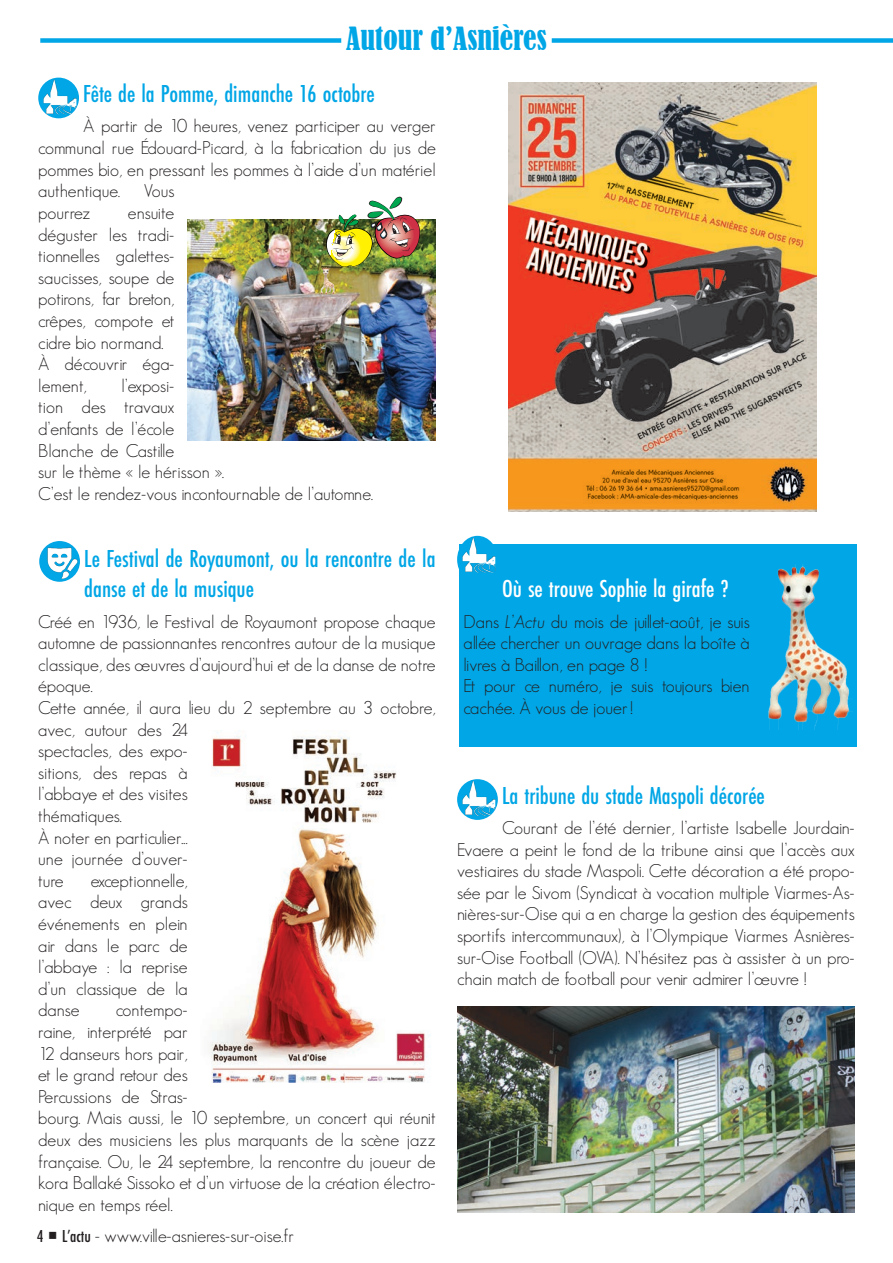
<style>
.page{position:relative;width:893px;height:1263px;background:#fff}
.page>*{position:absolute;margin:0;border:0;box-sizing:border-box;transform-origin:0 0}
.t1{font:condensed 30px "Bernard";color:#00a6e6}
.Titre{font:500 25.5px/30.6px "Futura PT Cond";color:#00a6e6}
.Titre-2{font:500 25.5px "Futura PT Cond";color:#fff}
.TEXTE{font:300 18px/21.6px "Geosans";color:#231f20;text-align:justify}
.s1{font-family:"Futura PT Cond";font-weight:500}
.s2{font-style:italic}
</style>
<div class="page">
<div style="left:40px;top:38px;width:301px;height:5px;background:#00a6e6"></div>
<div style="left:552px;top:38px;width:341px;height:5px;background:#00a6e6"></div>
<div style="left:459px;top:544px;width:398px;height:203px;background:#00a6e6"></div>
<div style="left:457px;top:536px;width:41px;height:47px;background:#00a6e6;border-radius:50%"></div>
<img style="left:462px;top:538px;width:33px;height:34px">
<img style="left:768px;top:564px;width:85px;height:165px">
<img style="left:508px;top:83px;width:308px;height:428px">
<svg style="left:38px;top:78px;width:41px;height:40px"></svg>
<img style="left:42px;top:79px;width:34px;height:35px">
<img style="left:187px;top:219px;width:249px;height:222px">
<img style="left:326px;top:197px;width:94px;height:70px">
<div style="left:39px;top:541px;width:41px;height:41px;background:#00a6e6;border-radius:50%"></div>
<img style="left:43px;top:544px;width:37px;height:38px">
<img style="left:210px;top:732px;width:220px;height:350px">
<img style="left:319px;top:267px;width:16px;height:29px">
<svg style="left:457px;top:779px;width:41px;height:41px"></svg>
<img style="left:461px;top:781px;width:34px;height:35px">
<img style="left:457px;top:1006px;width:398px;height:206px">
<h1 class="t1" style="left:346px;top:21px;width:202px">Autour d’Asnières</h1>
<p class="Titre" style="left:83px;top:79px;width:293px">Fête de la Pomme, dimanche 16 octobre</p>
<p class="TEXTE" style="left:38px;top:115px;width:399px;text-indent:45px">À partir de 10 heures, venez participer au verger communal rue Édouard-Picard, à la fabrication du jus de pommes bio, en pressant les pommes à l’aide d’un matériel authentique.</p>
<p class="TEXTE" style="left:144px;top:180px;width:32px">Vous</p>
<p class="TEXTE" style="left:38px;top:202px;width:138px;text-indent:90px">ensuite déguster les tradi&shy;tionnelles galettes&shy;saucisses, soupe de potirons, far breton, crêpes, compote et cidre bio normand.</p>
<p class="TEXTE" style="left:38px;top:353px;width:138px">À découvrir éga&shy;lement,</p>
<p class="TEXTE" style="left:38px;top:202px;width:54px">pourrez</p>
<p class="TEXTE" style="left:38px;top:375px;width:188px;text-align:left;text-indent:83px">l’exposi-<br>tion des travaux d’enfants de l’école<br>Blanche de Castille<br>sur le thème « le hérisson ».</p>
<p class="TEXTE" style="left:38px;top:483px;width:336px">C’est le rendez-vous incontournable de l’automne.</p>
<p class="Titre" style="left:84px;top:543px;width:353px">Le Festival de Royaumont, ou la rencontre de la danse et de la musique</p>
<p class="TEXTE" style="left:38px;top:610px;width:399px">Créé en 1936, le Festival de Royaumont propose chaque automne de passionnantes rencontres autour de la musique classique, des œuvres d’aujourd’hui et de la danse de notre époque.</p>
<p class="TEXTE" style="left:38px;top:697px;width:399px;text-align:left">Cette année, il aura lieu du 2 septembre au 3 octobre, avec, autour des 24<br>spectacles, des expo-<br>sitions, des repas à<br>l’abbaye et des visites<br>thématiques.</p>
<p class="TEXTE" style="left:38px;top:826px;width:151px">À noter en particulier... une journée d’ouver&shy;ture</p>
<p class="TEXTE" style="left:38px;top:870px;width:151px;text-indent:53px">exceptionnelle, avec deux grands événements en plein air dans le parc de l’abbaye : la reprise d’un classique de la danse</p>
<p class="TEXTE" style="left:38px;top:999px;width:399px;text-align:left;text-indent:78px">contempo-<br>raine, interprété par<br>12 danseurs hors pair,<br>et le grand retour des<br>Percussions de Stras-<br>bourg. Mais aussi, le 10 septembre, un concert qui réunit deux des musiciens les plus marquants de la scène jazz française. Ou, le 24 septembre, la rencontre du joueur de kora Ballaké Sissoko et d’un virtuose de la création électro&shy;nique en temps réel.</p>
<p class="TEXTE" style="left:37px;top:1225px;width:259px"><span class="s1">4</span> ○ <span class="s1">L’actu</span> - www.ville-asnieres-sur-oise.fr</p>
<p class="Titre-2" style="left:502px;top:574px;width:228px">Où se trouve Sophie la girafe ?</p>
<p class="TEXTE" style="left:463px;top:610px;width:288px">Dans <span class="s2">L’Actu</span> du mois de juillet-août, je suis allée chercher un ouvrage dans la boîte à livres à Baillon, en page 8 !</p>
<p class="TEXTE" style="left:463px;top:675px;width:288px">Et pour ce numéro, je suis toujours bien cachée. À vous de jouer!</p>
<p class="Titre" style="left:502px;top:780px;width:264px">La tribune du stade Maspoli décorée</p>
<p class="TEXTE" style="left:457px;top:817px;width:399px;text-indent:45px">Courant de l’été dernier, l’artiste Isabelle Jourdain-Evaere a peint le fond de la tribune ainsi que l’accès aux vestiaires du stade Maspoli. Cette décoration a été propo&shy;sée par le Sivom (Syndicat à vocation multiple Viarmes-As&shy;nières-sur-Oise qui a en charge la gestion des équipements sportifs intercommunaux), à l’Olympique Viarmes Asnières&shy;sur-Oise Football (OVA). N’hésitez pas à assister à un pro&shy;chain match de football pour venir admirer l’œuvre !</p>
</div>
